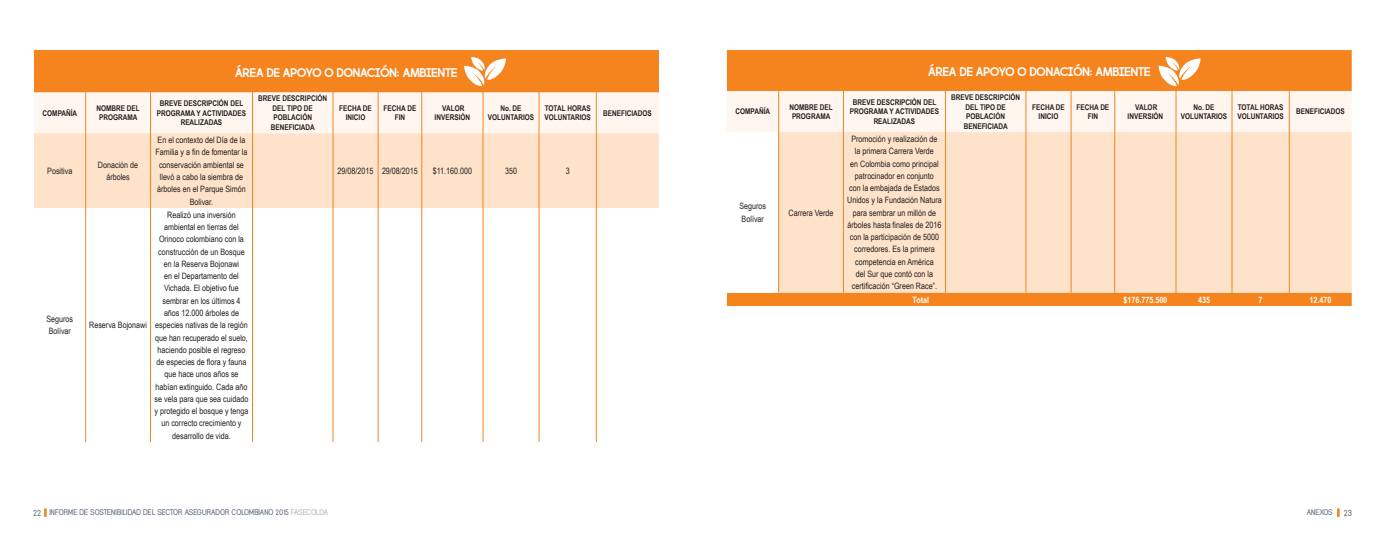
<style>
.page{position:relative;width:1386px;height:536px;background:#fff}
.page>*{position:absolute;margin:0;border:0;box-sizing:border-box;transform-origin:0 0}
.t1{font:15.75px "perfectlyamicable";color:#fff}
.t2{font:8.75px/12.2px "Arial Narrow";color:#231f20;text-align:center}
.t3{font:700 8.75px "Arial Narrow";color:#fff}
.t4{font:900 8.75px "Three";color:#5c6a79}
.t5{font:700 7.88px/9.5px "Arial Narrow";color:#231f20;text-align:center}
.t6{font:900 7.88px "Three";color:#5c6a79}
.s1{font-size:8.75px}
.s2{color:#b4b7bf}
</style>
<div class="page">
<svg style="left:44px;top:508px;width:3px;height:8px"></svg>
<svg style="left:1337px;top:508px;width:3px;height:8px"></svg>
<div style="left:34px;top:50px;width:625px;height:42px;background:#f5841f"></div>
<div style="left:34px;top:92px;width:625px;height:41px;background:#fff6ef"></div>
<div style="left:34px;top:133px;width:625px;height:75px;background:#fee2c9"></div>
<hr style="left:86px;top:92px;width:1px;height:41px;background:#f5841f">
<hr style="left:150px;top:92px;width:1px;height:41px;background:#f5841f">
<hr style="left:252px;top:92px;width:1px;height:41px;background:#f5841f">
<hr style="left:333px;top:92px;width:1px;height:41px;background:#f5841f">
<hr style="left:378px;top:92px;width:1px;height:41px;background:#f5841f">
<hr style="left:422px;top:92px;width:1px;height:41px;background:#f5841f">
<hr style="left:483px;top:92px;width:1px;height:41px;background:#f5841f">
<hr style="left:539px;top:92px;width:1px;height:41px;background:#f5841f">
<hr style="left:596px;top:92px;width:1px;height:41px;background:#f5841f">
<hr style="left:86px;top:133px;width:1px;height:75px;background:#f5841f">
<hr style="left:150px;top:133px;width:1px;height:75px;background:#f5841f">
<hr style="left:252px;top:133px;width:1px;height:75px;background:#f5841f">
<hr style="left:333px;top:133px;width:1px;height:75px;background:#f5841f">
<hr style="left:378px;top:133px;width:1px;height:75px;background:#f5841f">
<hr style="left:422px;top:133px;width:1px;height:75px;background:#f5841f">
<hr style="left:483px;top:133px;width:1px;height:75px;background:#f5841f">
<hr style="left:539px;top:133px;width:1px;height:75px;background:#f5841f">
<hr style="left:596px;top:133px;width:1px;height:75px;background:#f5841f">
<hr style="left:86px;top:208px;width:1px;height:234px;background:#f5841f">
<hr style="left:150px;top:208px;width:1px;height:234px;background:#f5841f">
<hr style="left:252px;top:208px;width:1px;height:234px;background:#f5841f">
<hr style="left:333px;top:208px;width:1px;height:234px;background:#f5841f">
<hr style="left:378px;top:208px;width:1px;height:234px;background:#f5841f">
<hr style="left:422px;top:208px;width:1px;height:234px;background:#f5841f">
<hr style="left:483px;top:208px;width:1px;height:234px;background:#f5841f">
<hr style="left:539px;top:208px;width:1px;height:234px;background:#f5841f">
<hr style="left:596px;top:208px;width:1px;height:234px;background:#f5841f">
<div style="left:727px;top:50px;width:625px;height:256px;background:#f5841f"></div>
<div style="left:727px;top:132px;width:52px;height:160px;background:#fff"></div>
<div style="left:780px;top:132px;width:572px;height:160px;background:#fee2c9"></div>
<hr style="left:779px;top:132px;width:1px;height:160px;background:#f5841f">
<hr style="left:843px;top:132px;width:1px;height:160px;background:#f5841f">
<hr style="left:945px;top:132px;width:1px;height:160px;background:#f5841f">
<hr style="left:1026px;top:132px;width:1px;height:160px;background:#f5841f">
<hr style="left:1071px;top:132px;width:1px;height:160px;background:#f5841f">
<hr style="left:1115px;top:132px;width:1px;height:160px;background:#f5841f">
<hr style="left:1176px;top:132px;width:1px;height:160px;background:#f5841f">
<hr style="left:1232px;top:132px;width:1px;height:160px;background:#f5841f">
<hr style="left:1289px;top:132px;width:1px;height:160px;background:#f5841f">
<svg style="left:1115px;top:292px;width:1px;height:14px"></svg>
<svg style="left:1176px;top:292px;width:1px;height:14px"></svg>
<svg style="left:1232px;top:292px;width:1px;height:14px"></svg>
<svg style="left:1289px;top:292px;width:1px;height:14px"></svg>
<svg style="left:464px;top:57px;width:42px;height:29px"></svg>
<svg style="left:727px;top:57px;width:625px;height:75px"></svg>
<h1 class="t1" style="left:235px;top:64px;width:224px">ÁREA DE APOYO O DONACIÓN: AMBIENTE</h1>
<p class="t5" style="left:43px;top:108px;width:36px">COMPAÑÍA</p>
<p class="t5" style="left:96px;top:103px;width:45px">NOMBRE DEL<br>PROGRAMA</p>
<p class="t5" style="left:157px;top:98px;width:91px">BREVE DESCRIPCIÓN DEL<br>PROGRAMA Y ACTIVIDADES<br>REALIZADAS</p>
<p class="t5" style="left:258px;top:93px;width:70px">BREVE DESCRIPCIÓN<br>DEL TIPO DE<br>POBLACIÓN<br>BENEFICIADA</p>
<p class="t5" style="left:339px;top:103px;width:34px">FECHA DE<br>INICIO</p>
<p class="t5" style="left:384px;top:103px;width:34px">FECHA DE<br>FIN</p>
<p class="t5" style="left:435px;top:103px;width:37px">VALOR<br>INVERSIÓN</p>
<p class="t5" style="left:488px;top:103px;width:48px">No. DE<br>VOLUNTARIOS</p>
<p class="t5" style="left:544px;top:103px;width:48px;text-align:left">TOTAL HORAS<br>VOLUNTARIOS</p>
<p class="t5" style="left:603px;top:108px;width:50px">BENEFICIADOS</p>
<p class="t2" style="left:47px;top:164px;width:27px">Positiva</p>
<p class="t2" style="left:98px;top:158px;width:42px">Donación de árboles</p>
<p class="t2" style="left:155px;top:134px;width:94px">En el contexto del Día de la<br>Familia y a fin de fomentar la conservación ambiental se llevó a cabo la siembra de árboles en el Parque Simón<br>Bolivar.</p>
<p class="t2" style="left:338px;top:164px;width:82px">29/08/2015 29/08/2015</p>
<p class="t2" style="left:433px;top:164px;width:41px">$11.160.000</p>
<p class="t2" style="left:505px;top:164px;width:13px">350</p>
<p class="t2" style="left:566px;top:164px;width:5px">3</p>
<p class="t2" style="left:46px;top:312px;width:28px;text-align:left">Seguros<br>Bolívar</p>
<p class="t2" style="left:89px;top:318px;width:59px">Reserva Bojonawi</p>
<p class="t2" style="left:154px;top:208px;width:96px">Realizó una inversión ambiental en tierras del<br>Orinoco colombiano con la construcción de un Bosque en la Reserva Bojonawi<br>en el Departamento del<br>Vichada. El objetivo fue sembrar en los últimos 4 años 12.000 árboles de especies nativas de la región que han recuperado el suelo, haciendo posible el regreso de especies de flora y fauna que hace unos años se habían extinguido. Cada año se vela para que sea cuidado y protegido el bosque y tenga un correcto crecimiento y desarrollo de vida.</p>
<h1 class="t1" style="left:928px;top:63px;width:224px">ÁREA DE APOYO O DONACIÓN: AMBIENTE</h1>
<p class="t5" style="left:736px;top:106px;width:36px">COMPAÑÍA</p>
<p class="t5" style="left:789px;top:102px;width:45px">NOMBRE DEL<br>PROGRAMA</p>
<p class="t5" style="left:850px;top:97px;width:91px">BREVE DESCRIPCIÓN DEL<br>PROGRAMA Y ACTIVIDADES<br>REALIZADAS</p>
<p class="t5" style="left:951px;top:92px;width:70px">BREVE DESCRIPCIÓN<br>DEL TIPO DE<br>POBLACIÓN<br>BENEFICIADA</p>
<p class="t5" style="left:1032px;top:102px;width:34px">FECHA DE<br>INICIO</p>
<p class="t5" style="left:1077px;top:102px;width:34px">FECHA DE<br>FIN</p>
<p class="t5" style="left:1128px;top:102px;width:37px">VALOR<br>INVERSIÓN</p>
<p class="t5" style="left:1181px;top:102px;width:48px">No. DE<br>VOLUNTARIOS</p>
<p class="t5" style="left:1237px;top:102px;width:48px;text-align:left">TOTAL HORAS<br>VOLUNTARIOS</p>
<p class="t5" style="left:1296px;top:106px;width:50px">BENEFICIADOS</p>
<p class="t2" style="left:739px;top:200px;width:28px;text-align:left">Seguros<br>Bolívar</p>
<p class="t2" style="left:789px;top:206px;width:47px">Carrera Verde</p>
<p class="t2" style="left:847px;top:132px;width:96px">Promoción y realización de<br>la primera Carrera Verde<br>en Colombia como principal patrocinador en conjunto<br>con la embajada de Estados<br>Unidos y la Fundación Natura para sembrar un millón de árboles hasta finales de 2016 con la participación de 5000 corredores. Es la primera competencia en América<br>del Sur que contó con la certificación “Green Race”.</p>
<p class="t3" style="left:913px;top:293px;width:18px">Total</p>
<p class="t3" style="left:1123px;top:293px;width:45px">$176.775.500</p>
<p class="t3" style="left:1198px;top:293px;width:13px">435</p>
<p class="t3" style="left:1259px;top:293px;width:5px">7</p>
<p class="t3" style="left:1310px;top:293px;width:23px">12.470</p>
<p class="t6" style="left:33px;top:508px;width:297px"><span class="s1">22</span> INFORME DE SOSTENIBILIDAD DEL SECTOR ASEGURADOR COLOMBIANO 2015 <span class="s2">FASECOLDA</span></p>
<p class="t6" style="left:1306px;top:508px;width:28px">ANEXOS</p>
<p class="t4" style="left:1344px;top:508px;width:10px">23</p>
</div>
